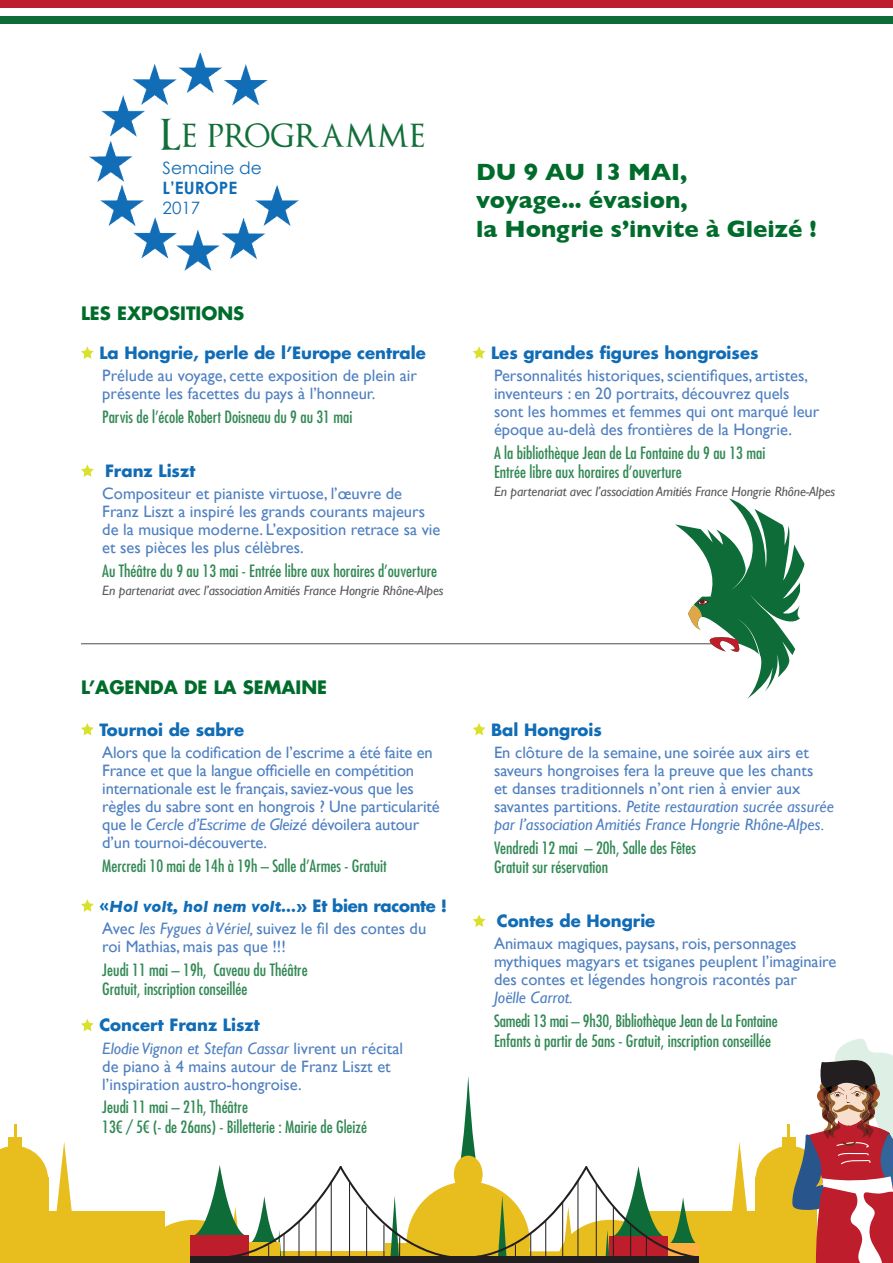
<style>
.page{position:relative;width:893px;height:1263px;background:#fff}
.page>*{position:absolute;margin:0;border:0;box-sizing:border-box;transform-origin:0 0}
.t1{font:42.15px "Optimus Princeps";color:#116f39}
.t2{font:700 24px "Gill Sans";color:#006c2b}
.t3{font:700 18px "Futura LT";color:#006c2b}
.t4{font:17.1px/20.4px "Century Gothic";color:#116cb6}
.t5{font:16.5px/18px "Gill Sans";color:#4e7fc1}
.t6{font:condensed 16.5px/19.5px "Futura LT";color:#338955}
.t7{font:700 16.5px "Futura LT";color:#116cb6}
.t8{font:italic 700 16.5px "Gill Sans";color:#116cb6}
.t9{font:italic 13.5px "Gill Sans";letter-spacing:-.01em;color:#57585a}
.s1{font-weight:700}
.s2{font-style:italic}
.s3{font-family:"Futura LT";font-style:normal}
.s4{font-style:normal}
</style>
<div class="page">
<div style="left:782px;top:1137px;width:14px;height:22px;background:#e8be1f"></div>
<svg style="left:732px;top:1142px;width:15px;height:69px"></svg>
<div style="left:755px;top:1177px;width:62px;height:86px;background:#e8be1f"></div>
<div style="left:755px;top:1146px;width:68px;height:67px;background:#e8be1f;border-radius:50%"></div>
<div style="left:639px;top:1211px;width:126px;height:52px;background:#e8be1f"></div>
<hr style="left:787px;top:1124px;width:3px;height:28px;background:#e8be1f">
<svg style="left:81px;top:346px;width:13px;height:13px"></svg>
<svg style="left:81px;top:464px;width:13px;height:13px"></svg>
<svg style="left:473px;top:346px;width:12px;height:13px"></svg>
<svg style="left:81px;top:723px;width:13px;height:12px"></svg>
<svg style="left:81px;top:899px;width:13px;height:13px"></svg>
<svg style="left:81px;top:1019px;width:13px;height:12px"></svg>
<svg style="left:473px;top:723px;width:12px;height:12px"></svg>
<svg style="left:473px;top:914px;width:12px;height:13px"></svg>
<svg style="left:792px;top:1039px;width:101px;height:224px"></svg>
<img style="left:89px;top:53px;width:210px;height:218px">
<div style="left:0;top:0;width:893px;height:8px;background:#be1d2c"></div>
<div style="left:0;top:16px;width:893px;height:7px;background:#0e6c38"></div>
<div style="left:8px;top:1137px;width:14px;height:22px;background:#e8be1f"></div>
<svg style="left:56px;top:1142px;width:16px;height:69px"></svg>
<div style="left:0;top:1177px;width:48px;height:86px;background:#e8be1f"></div>
<svg style="left:0;top:1146px;width:48px;height:31px"></svg>
<div style="left:38px;top:1211px;width:127px;height:52px;background:#e8be1f"></div>
<hr style="left:14px;top:1124px;width:3px;height:28px;background:#e8be1f">
<svg style="left:165px;top:1076px;width:533px;height:187px"></svg>
<hr style="left:81px;top:643px;width:636px;height:1px;background:#231f20">
<svg style="left:675px;top:498px;width:129px;height:201px"></svg>
<p class="t1" style="left:160px;top:114px;width:267px">Le programme</p>
<p class="t4" style="left:163px;top:157px;width:101px">Semaine de<br><span class="s1">L’EUROPE</span></p>
<p class="t4" style="left:163px;top:198px;width:39px">2017</p>
<p class="t3" style="left:81px;top:301px;width:165px">LES EXPOSITIONS</p>
<p class="t7" style="left:99px;top:342px;width:328px">La Hongrie, perle de l’Europe centrale</p>
<p class="t5" style="left:102px;top:366px;width:316px">Prélude au voyage, cette exposition de plein air présente les facettes du pays à l’honneur.</p>
<p class="t6" style="left:102px;top:407px;width:252px">Parvis de l’école Robert Doisneau du 9 au 31 mai</p>
<p class="t7" style="left:105px;top:460px;width:92px">Franz Liszt</p>
<p class="t5" style="left:102px;top:484px;width:340px">Compositeur et pianiste virtuose, l’œuvre de Franz Liszt a inspiré les grands courants majeurs de la musique moderne. L’exposition retrace sa vie et ses pièces les plus célèbres.</p>
<p class="t6" style="left:102px;top:561px;width:336px">Au Théâtre du 9 au 13 mai - Entrée libre aux horaires d’ouverture</p>
<p class="t9" style="left:102px;top:583px;width:343px">En partenariat avec l’association Amitiés France Hongrie Rhône-Alpes</p>
<p class="t2" style="left:476px;top:157px;width:213px">DU 9 AU 13 MAI,</p>
<p class="t2" style="left:476px;top:186px;width:213px">voyage... évasion,</p>
<p class="t2" style="left:476px;top:215px;width:342px">la Hongrie s’invite à Gleizé !</p>
<p class="t7" style="left:491px;top:342px;width:269px">Les grandes figures hongroises</p>
<p class="t5" style="left:494px;top:366px;width:327px">Personnalités historiques, scientifiques, artistes, inventeurs : en 20 portraits, découvrez quels sont les hommes et femmes qui ont marqué leur époque au-delà des frontières de la Hongrie.</p>
<p class="t6" style="left:494px;top:443px;width:273px">A la bibliothèque Jean de La Fontaine du 9 au 13 mai<br>Entrée libre aux horaires d’ouverture</p>
<p class="t9" style="left:494px;top:484px;width:343px">En partenariat avec l’association Amitiés France Hongrie Rhône-Alpes</p>
<p class="t3" style="left:81px;top:675px;width:248px">L’AGENDA DE LA SEMAINE</p>
<p class="t7" style="left:99px;top:718px;width:146px">Tournoi de sabre</p>
<p class="t5" style="left:102px;top:743px;width:339px">Alors que la codification de l’escrime a été faite en France et que la langue officielle en compétition internationale est le français, saviez-vous que les règles du sabre sont en hongrois ? Une particularité que le <span class="s2">Cercle d’Escrime de Gleizé</span> dévoilera autour d’un tournoi-découverte.</p>
<p class="t6" style="left:102px;top:855px;width:286px">Mercredi 10 mai de 14h à 19h – Salle d’Armes - Gratuit</p>
<p class="t8" style="left:99px;top:896px;width:349px"><span class="s3">«</span>Hol volt, hol nem volt...<span class="s4">»</span> <span class="s3">Et bien raconte !</span></p>
<p class="t5" style="left:102px;top:919px;width:325px">Avec <span class="s2">les Fygues à Vériel,</span> suivez le fil des contes du roi Mathias, mais pas que !!!</p>
<p class="t6" style="left:102px;top:960px;width:207px">Jeudi 11 mai – 19h, Caveau du Théâtre<br>Gratuit, inscription conseillée</p>
<p class="t7" style="left:99px;top:1014px;width:162px">Concert Franz Liszt</p>
<p class="t5" style="left:102px;top:1039px;width:302px"><span class="s2">Elodie Vignon et Stefan Cassar</span> livrent un récital de piano à 4 mains autour de Franz Liszt et l’inspiration austro-hongroise.</p>
<p class="t6" style="left:102px;top:1097px;width:266px">Jeudi 11 mai – 21h, Théâtre<br>13€ / 5€ (- de 26ans) - Billetterie : Mairie de Gleizé</p>
<p class="t7" style="left:491px;top:718px;width:112px">Bal Hongrois</p>
<p class="t5" style="left:494px;top:743px;width:341px">En clôture de la semaine, une soirée aux airs et saveurs hongroises fera la preuve que les chants<br>et danses traditionnels n’ont rien à envier aux savantes partitions. <span class="s2">Petite restauration sucrée assurée par l’association Amitiés France Hongrie Rhône-Alpes.</span></p>
<p class="t6" style="left:494px;top:837px;width:204px">Vendredi 12 mai – 20h, Salle des Fêtes<br>Gratuit sur réservation</p>
<p class="t7" style="left:497px;top:910px;width:160px">Contes de Hongrie</p>
<p class="t5" style="left:494px;top:934px;width:344px">Animaux magiques, paysans, rois, personnages mythiques magyars et tsiganes peuplent l’imaginaire des contes et légendes hongrois racontés par<br><span class="s2">Joëlle Carrot.</span></p>
<p class="t6" style="left:494px;top:1011px;width:285px">Samedi 13 mai – 9h30, Bibliothèque Jean de La Fontaine</p>
<p class="t6" style="left:494px;top:1030px;width:278px">Enfants à partir de 5ans - Gratuit, inscription conseillée</p>
</div>
